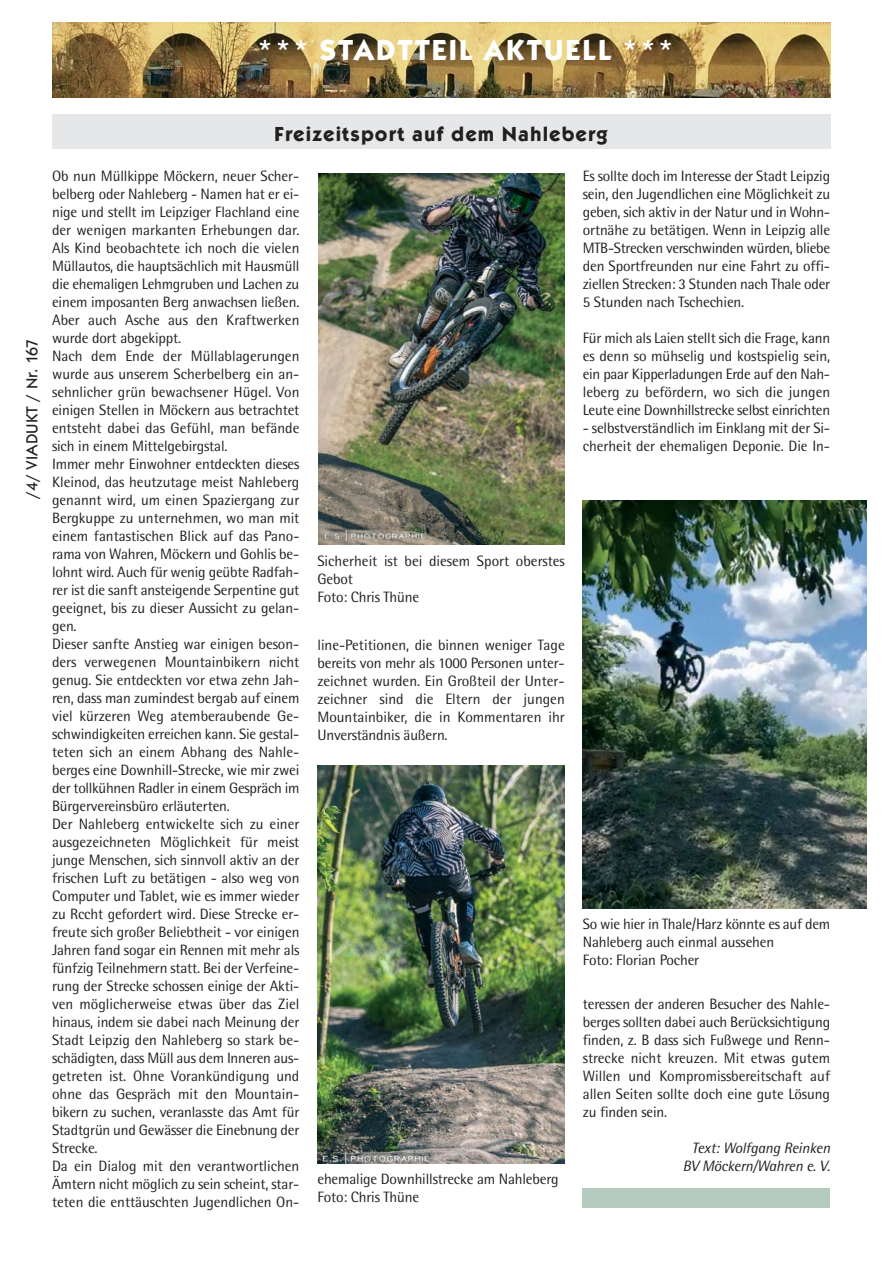
<style>
.page{position:relative;width:891px;height:1262px;background:#fff}
.page>*{position:absolute;margin:0;border:0;box-sizing:border-box;transform-origin:0 0}
.t1{font:700 30px "Kabel Itc T";letter-spacing:.05em;color:#fff}
.t2{font:700 21px "Kabel Itc T";letter-spacing:.05em;color:#231f20}
.t3{font:500 16.5px "Kabel Itc T";color:#231f20}
.t4{font:15px/18px "Rotis Semi Sans";letter-spacing:-.01em;color:#231f20}
.t5{font:italic 15px/18px "Rotis Semi Sans";letter-spacing:-.01em;color:#231f20;text-align:center}
</style>
<div class="page">
<img style="left:52px;top:22px;width:815px;height:1186px">
<h1 class="t1" style="left:257px;top:40px;width:419px">*** STADTTEIL AKTUELL ***</h1>
<p class="t3" style="left:26px;top:499px;width:161px;rotate:-90deg">/4/ VIADUKT / Nr. 167</p>
<h2 class="t2" style="left:274px;top:126px;width:335px">Freizeitsport auf dem Nahleberg</h2>
<p class="t4" style="left:52px;top:168px;width:249px">Ob nun Müllkippe Möckern, neuer Scher&shy;belberg oder Nahleberg - Namen hat er ei&shy;nige und stellt im Leipziger Flachland eine der wenigen markanten Erhebungen dar.<br>Als Kind beobachtete ich noch die vielen Müllautos, die hauptsächlich mit Hausmüll die ehemaligen Lehmgruben und Lachen zu einem imposanten Berg anwachsen ließen.<br>Aber auch Asche aus den Kraftwerken wurde dort abgekippt.<br>Nach dem Ende der Müllablagerungen wurde aus unserem Scherbelberg ein an&shy;sehnlicher grün bewachsener Hügel. Von einigen Stellen in Möckern aus betrachtet entsteht dabei das Gefühl, man befände sich in einem Mittelgebirgstal.<br>Immer mehr Einwohner entdeckten dieses Kleinod, das heutzutage meist Nahleberg genannt wird, um einen Spaziergang zur Bergkuppe zu unternehmen, wo man mit einem fantastischen Blick auf das Pano&shy;rama von Wahren, Möckern und Gohlis be&shy;lohnt wird. Auch für wenig geübte Radfah&shy;rer ist die sanft ansteigende Serpentine gut geeignet, bis zu dieser Aussicht zu gelan&shy;gen.<br>Dieser sanfte Anstieg war einigen beson&shy;ders verwegenen Mountainbikern nicht genug. Sie entdeckten vor etwa zehn Jah&shy;ren, dass man zumindest bergab auf einem viel kürzeren Weg atemberaubende Ge&shy;schwindigkeiten erreichen kann. Sie gestal&shy;teten sich an einem Abhang des Nahle&shy;berges eine Downhill-Strecke, wie mir zwei der tollkühnen Radler in einem Gespräch im Bürgervereinsbüro erläuterten.<br>Der Nahleberg entwickelte sich zu einer ausgezeichneten Möglichkeit für meist junge Menschen, sich sinnvoll aktiv an der frischen Luft zu betätigen - also weg von Computer und Tablet, wie es immer wieder zu Rccht gefordert wird. Diese Strecke er&shy;freute sich großer Beliebtheit - vor einigen Jahren fand sogar ein Rennen mit mehr als fünfzig Teilnehmern statt. Bei der Verfeine&shy;rung der Strecke schossen einige der Akti&shy;ven möglicherweise etwas über das Ziel hinaus, indem sie dabei nach Meinung der Stadt Leipzig den Nahleberg so stark be&shy;schädigten, dass Müll aus dem Inneren aus&shy;getreten ist. Ohne Vorankündigung und ohne das Gespräch mit den Mountain&shy;bikern zu suchen, veranlasste das Amt für Stadtgrün und Gewässer die Einebnung der Strecke.<br>Da ein Dialog mit den verantwortlichen Ämtern nicht möglich zu sein scheint, star&shy;teten die enttäuschten Jugendlichen On-</p>
<p class="t4" style="left:583px;top:168px;width:249px;text-align:justify">Es sollte doch im Interesse der Stadt Leipzig sein, den Jugendlichen eine Möglichkeit zu geben, sich aktiv in der Natur und in Wohn&shy;ortnähe zu betätigen. Wenn in Leipzig alle MTB-Strecken verschwinden würden, bliebe den Sportfreunden nur eine Fahrt zu offi&shy;ziellen Strecken: 3 Stunden nach Thale oder 5 Stunden nach Tschechien.</p>
<p class="t4" style="left:583px;top:330px;width:249px;text-align:justify">Für mich als Laien stellt sich die Frage, kann es denn so mühselig und kostspielig sein, ein paar Kipperladungen Erde auf den Nah&shy;leberg zu befördern, wo sich die jungen Leute eine Downhillstrecke selbst einrichten</p>
<p class="t4" style="left:583px;top:420px;width:249px">- selbstverständlich im Einklang mit der Si&shy;cherheit der ehemaligen Deponie. Die In-</p>
<p class="t4" style="left:317px;top:553px;width:249px">Sicherheit ist bei diesem Sport oberstes<br>Gebot<br>Foto: Chris Thüne</p>
<p class="t4" style="left:317px;top:637px;width:249px;text-align:justify">line-Petitionen, die binnen weniger Tage bereits von mehr als 1000 Personen unter&shy;zeichnet wurden. Ein Großteil der Unter&shy;zeichner sind die Eltern der jungen Mountainbiker, die in Kommentaren ihr Unverständnis äußern.</p>
<p class="t4" style="left:317px;top:1171px;width:243px">ehemalige Downhillstrecke am Nahleberg<br>Foto: Chris Thüne</p>
<p class="t4" style="left:583px;top:916px;width:249px">So wie hier in Thale/Harz könnte es auf dem<br>Nahleberg auch einmal aussehen<br>Foto: Florian Pocher</p>
<p class="t4" style="left:583px;top:996px;width:249px;text-align:justify">teressen der anderen Besucher des Nahle&shy;berges sollten dabei auch Berücksichtigung finden, z. B dass sich Fußwege und Renn&shy;strecke nicht kreuzen. Mit etwas gutem Willen und Kompromissbereitschaft auf allen Seiten sollte doch eine gute Lösung zu finden sein.</p>
<p class="t5" style="left:683px;top:1140px;width:149px">Text: Wolfgang Reinken<br>BV Möckern/Wahren e. V.</p>
</div>
